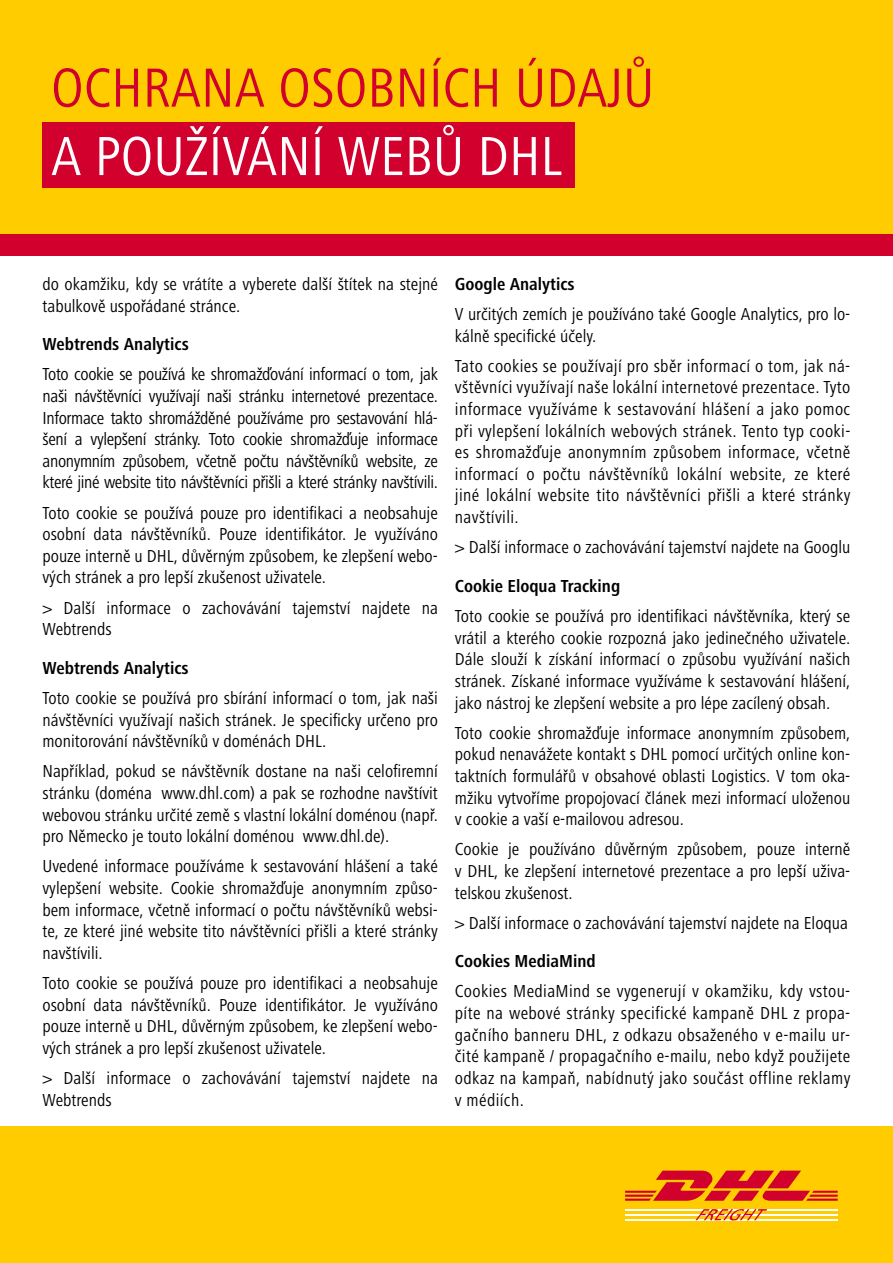
<style>
.page{position:relative;width:893px;height:1263px;background:#fff}
.page>*{position:absolute;margin:0;border:0;box-sizing:border-box;transform-origin:0 0}
.t1{font:condensed 57px "Frutiger Next LTCE";color:#d1002d}
.t2{font:condensed 57px "Frutiger Next LTCE";color:#fff}
.t3{font:condensed 18px/21.6px "Frutiger Next LTCE";color:#000;text-align:justify}
.t4{font:700 condensed 18px "Frutiger Next LTCE";color:#000}
</style>
<div class="page">
<div style="left:0;top:0;width:893px;height:242px;background:#fc0"></div>
<div style="left:0;top:1127px;width:893px;height:136px;background:#fc0"></div>
<div style="left:0;top:234px;width:893px;height:21px;background:#d1002d"></div>
<svg style="left:625px;top:1170px;width:213px;height:31px"></svg>
<hr style="left:625px;top:1219px;width:213px;height:1px;background:#fff">
<hr style="left:625px;top:1209px;width:213px;height:1px;background:#fff">
<hr style="left:625px;top:1214px;width:213px;height:1px;background:#fff">
<svg style="left:695px;top:1209px;width:72px;height:11px"></svg>
<div style="left:43px;top:122px;width:532px;height:66px;background:#d1002d"></div>
<h1 class="t1" style="left:51px;top:56px;width:605px">OCHRANA OSOBNÍCH ÚDAJŮ</h1>
<h1 class="t2" style="left:51px;top:124px;width:513px">A POUŽÍVÁNÍ WEBŮ DHL</h1>
<p class="t3" style="left:43px;top:273px;width:397px">do okamžiku, kdy se vrátíte a vyberete další štítek na stejné tabulkově uspořádané stránce.</p>
<p class="t4" style="left:43px;top:334px;width:148px">Webtrends Analytics</p>
<p class="t3" style="left:43px;top:364px;width:397px">Toto cookie se používá ke shromažďování informací o tom, jak naši návštěvníci využívají naši stránku internetové prezentace.<br>Informace takto shromážděné používáme pro sestavování hlá&shy;šení a vylepšení stránky. Toto cookie shromažďuje informace anonymním způsobem, včetně počtu návštěvníků website, ze které jiné website tito návštěvníci přišli a které stránky navštívili.</p>
<p class="t3" style="left:42px;top:502px;width:397px">Toto cookie se používá pouze pro identifikaci a neobsahuje osobní data návštěvníků. Pouze identifikátor. Je využíváno pouze interně u DHL, důvěrným způsobem, ke zlepšení webo&shy;vých stránek a pro lepší zkušenost uživatele.</p>
<p class="t3" style="left:42px;top:597px;width:397px">&gt; Další informace o zachovávání tajemství najdete na<br>Webtrends</p>
<p class="t4" style="left:42px;top:658px;width:148px">Webtrends Analytics</p>
<p class="t3" style="left:42px;top:687px;width:397px">Toto cookie se používá pro sbírání informací o tom, jak naši návštěvníci využívají našich stránek. Je specificky určeno pro monitorování návštěvníků v doménách DHL.</p>
<p class="t3" style="left:42px;top:761px;width:397px">Například, pokud se návštěvník dostane na naši celofiremní stránku (doména www.dhl.com) a pak se rozhodne navštívit webovou stránku určité země s vlastní lokální doménou (např. pro Německo je touto lokální doménou www.dhl.de).</p>
<p class="t3" style="left:42px;top:856px;width:397px">Uvedené informace používáme k sestavování hlášení a také vylepšení website. Cookie shromažďuje anonymním způso&shy;bem informace, včetně informací o počtu návštěvníků websi&shy;te, ze které jiné website tito návštěvníci přišli a které stránky navštívili.</p>
<p class="t3" style="left:42px;top:972px;width:397px">Toto cookie se používá pouze pro identifikaci a neobsahuje osobní data návštěvníků. Pouze identifikátor. Je využíváno pouze interně u DHL, důvěrným způsobem, ke zlepšení webo&shy;vých stránek a pro lepší zkušenost uživatele.</p>
<p class="t3" style="left:42px;top:1067px;width:397px">&gt; Další informace o zachovávání tajemství najdete na<br>Webtrends</p>
<p class="t4" style="left:455px;top:274px;width:121px">Google Analytics</p>
<p class="t3" style="left:455px;top:303px;width:397px">V určitých zemích je používáno také Google Analytics, pro lo&shy;kálně specifické účely.</p>
<p class="t3" style="left:455px;top:355px;width:397px">Tato cookies se používají pro sběr informací o tom, jak ná&shy;vštěvníci využívají naše lokální internetové prezentace. Tyto informace využíváme k sestavování hlášení a jako pomoc při vylepšení lokálních webových stránek. Tento typ cooki&shy;es shromažďuje anonymním způsobem informace, včetně informací o počtu návštěvníků lokální website, ze které jiné lokální website tito návštěvníci přišli a které stránky navštívili.</p>
<p class="t3" style="left:455px;top:537px;width:397px">&gt; Další informace o zachovávání tajemství najdete na Googlu</p>
<p class="t4" style="left:455px;top:576px;width:167px">Cookie Eloqua Tracking</p>
<p class="t3" style="left:455px;top:605px;width:397px">Toto cookie se používá pro identifikaci návštěvníka, který se vrátil a kterého cookie rozpozná jako jedinečného uživatele.<br>Dále slouží k získání informací o způsobu využívání našich stránek. Získané informace využíváme k sestavování hlášení, jako nástroj ke zlepšení website a pro lépe zacílený obsah.</p>
<p class="t3" style="left:455px;top:722px;width:397px">Toto cookie shromažďuje informace anonymním způsobem, pokud nenavážete kontakt s DHL pomocí určitých online kon&shy;taktních formulářů v obsahové oblasti Logistics. V tom oka&shy;mžiku vytvoříme propojovací článek mezi informací uloženou v cookie a vaší e-mailovou adresou.</p>
<p class="t3" style="left:455px;top:839px;width:397px">Cookie je používáno důvěrným způsobem, pouze interně v DHL, ke zlepšení internetové prezentace a pro lepší uživa&shy;telskou zkušenost.</p>
<p class="t3" style="left:455px;top:912px;width:395px">&gt; Další informace o zachovávání tajemství najdete na Eloqua</p>
<p class="t4" style="left:455px;top:951px;width:142px">Cookies MediaMind</p>
<p class="t3" style="left:455px;top:981px;width:397px">Cookies MediaMind se vygenerují v okamžiku, kdy vstou&shy;píte na webové stránky specifické kampaně DHL z propa&shy;gačního banneru DHL, z odkazu obsaženého v e-mailu ur&shy;čité kampaně / propagačního e-mailu, nebo když použijete odkaz na kampaň, nabídnutý jako součást offline reklamy v médiích.</p>
</div>
